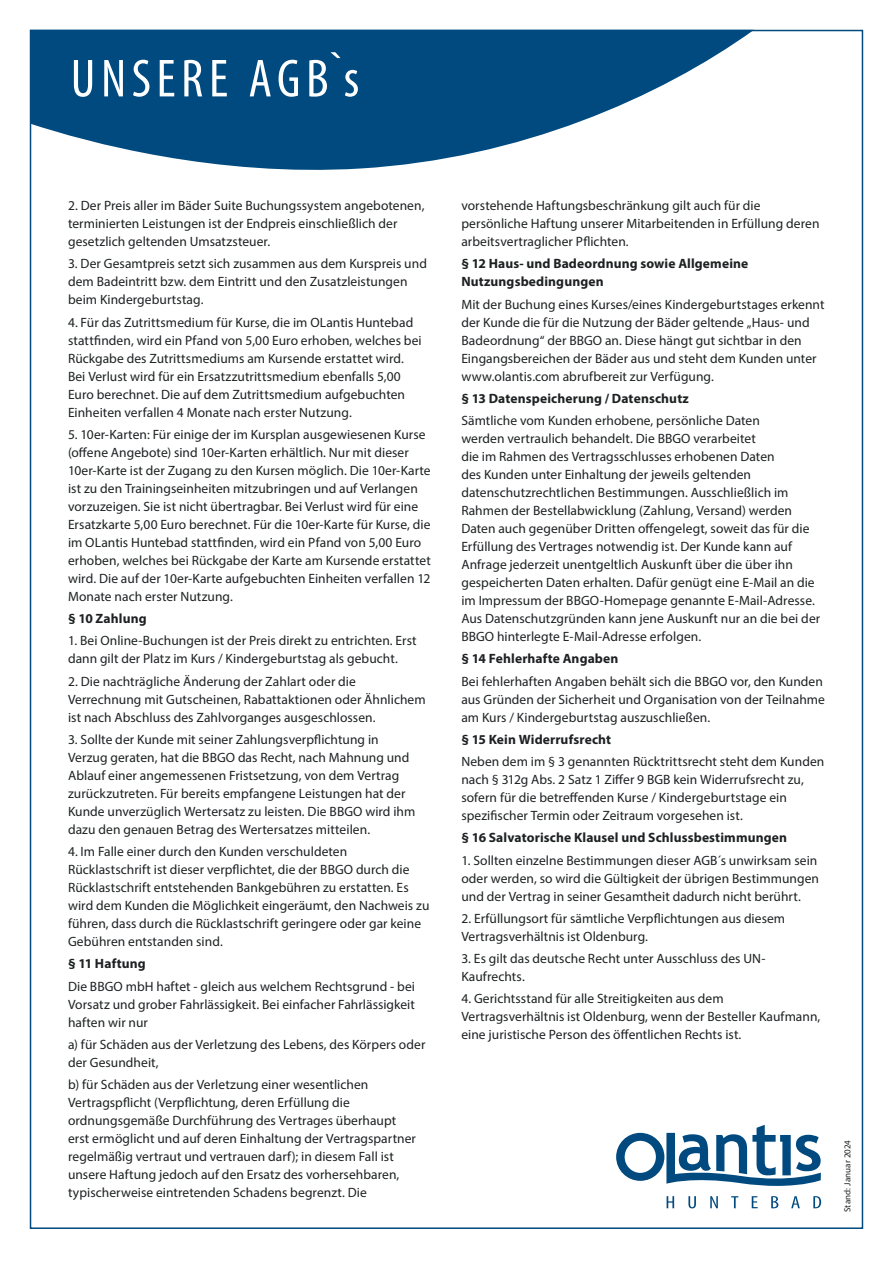
<style>
.page{position:relative;width:893px;height:1263px;background:#fff}
.page>*{position:absolute;margin:0;border:0;box-sizing:border-box;transform-origin:0 0}
.Überschrift{font:condensed 54px "Myriad Pro";letter-spacing:.1em;color:#fff}
.Body{font:13.5px/18px "Myriad Pro";letter-spacing:.005em;color:#1d2122}
.Body-2{font:700 13.5px/18px "Myriad Pro";letter-spacing:.01em;color:#1d2122}
.Body-3{font:9px "Myriad Pro";letter-spacing:.015em;color:#1d2122}
</style>
<div class="page">
<svg style="left:33px;top:33px;width:717px;height:137px;fill:#004a7f"></svg>
<svg style="left:616px;top:1125px;width:205px;height:61px"></svg>
<svg style="left:667px;top:1196px;width:7px;height:12px"></svg>
<svg style="left:688px;top:1196px;width:8px;height:12px"></svg>
<svg style="left:710px;top:1196px;width:8px;height:12px"></svg>
<svg style="left:731px;top:1196px;width:7px;height:12px"></svg>
<svg style="left:752px;top:1196px;width:6px;height:12px"></svg>
<svg style="left:771px;top:1196px;width:7px;height:12px"></svg>
<svg style="left:791px;top:1196px;width:9px;height:12px"></svg>
<svg style="left:813px;top:1196px;width:8px;height:12px"></svg>
<p class="Überschrift" style="left:71px;top:46px;width:290px">UNSERE AGB`s</p>
<p class="Body" style="left:68px;top:196px;width:358px">2. Der Preis aller im Bäder Suite Buchungssystem angebotenen, terminierten Leistungen ist der Endpreis einschließlich der gesetzlich geltenden Umsatzsteuer.</p>
<p class="Body" style="left:68px;top:254px;width:360px">3. Der Gesamtpreis setzt sich zusammen aus dem Kurspreis und dem Badeintritt bzw. dem Eintritt und den Zusatzleistungen beim Kindergeburtstag.</p>
<p class="Body" style="left:68px;top:313px;width:355px">4. Für das Zutrittsmedium für Kurse, die im OLantis Huntebad stattfinden, wird ein Pfand von 5,00 Euro erhoben, welches bei Rückgabe des Zutrittsmediums am Kursende erstattet wird.<br>Bei Verlust wird für ein Ersatzzutrittsmedium ebenfalls 5,00<br>Euro berechnet. Die auf dem Zutrittsmedium aufgebuchten Einheiten verfallen 4 Monate nach erster Nutzung.</p>
<p class="Body" style="left:68px;top:425px;width:364px">5. 10er-Karten: Für einige der im Kursplan ausgewiesenen Kurse (offene Angebote) sind 10er-Karten erhältlich. Nur mit dieser 10er-Karte ist der Zugang zu den Kursen möglich. Die 10er-Karte ist zu den Trainingseinheiten mitzubringen und auf Verlangen vorzuzeigen. Sie ist nicht übertragbar. Bei Verlust wird für eine Ersatzkarte 5,00 Euro berechnet. Für die 10er-Karte für Kurse, die im OLantis Huntebad stattfinden, wird ein Pfand von 5,00 Euro erhoben, welches bei Rückgabe der Karte am Kursende erstattet wird. Die auf der 10er-Karte aufgebuchten Einheiten verfallen 12<br>Monate nach erster Nutzung.</p>
<p class="Body-2" style="left:68px;top:609px;width:80px">§ 10 Zahlung</p>
<p class="Body" style="left:68px;top:631px;width:350px">1. Bei Online-Buchungen ist der Preis direkt zu entrichten. Erst dann gilt der Platz im Kurs / Kindergeburtstag als gebucht.</p>
<p class="Body" style="left:68px;top:672px;width:359px">2. Die nachträgliche Änderung der Zahlart oder die<br>Verrechnung mit Gutscheinen, Rabattaktionen oder Ähnlichem ist nach Abschluss des Zahlvorganges ausgeschlossen.</p>
<p class="Body" style="left:68px;top:730px;width:349px">3. Sollte der Kunde mit seiner Zahlungsverpflichtung in Verzug geraten, hat die BBGO das Recht, nach Mahnung und Ablauf einer angemessenen Fristsetzung, von dem Vertrag zurückzutreten. Für bereits empfangene Leistungen hat der Kunde unverzüglich Wertersatz zu leisten. Die BBGO wird ihm dazu den genauen Betrag des Wertersatzes mitteilen.</p>
<p class="Body" style="left:68px;top:842px;width:363px">4. Im Falle einer durch den Kunden verschuldeten Rücklastschrift ist dieser verpflichtet, die der BBGO durch die Rücklastschrift entstehenden Bankgebühren zu erstatten. Es wird dem Kunden die Möglichkeit eingeräumt, den Nachweis zu führen, dass durch die Rücklastschrift geringere oder gar keine Gebühren entstanden sind.</p>
<p class="Body-2" style="left:68px;top:954px;width:79px">§ 11 Haftung</p>
<p class="Body" style="left:68px;top:977px;width:349px;text-align:justify">Die BBGO mbH haftet - gleich aus welchem Rechtsgrund - bei Vorsatz und grober Fahrlässigkeit. Bei einfacher Fahrlässigkeit haften wir nur</p>
<p class="Body" style="left:68px;top:1035px;width:359px">a) für Schäden aus der Verletzung des Lebens, des Körpers oder der Gesundheit,</p>
<p class="Body" style="left:68px;top:1075px;width:349px">b) für Schäden aus der Verletzung einer wesentlichen Vertragspflicht (Verpflichtung, deren Erfüllung die ordnungsgemäße Durchführung des Vertrages überhaupt erst ermöglicht und auf deren Einhaltung der Vertragspartner regelmäßig vertraut und vertrauen darf); in diesem Fall ist unsere Haftung jedoch auf den Ersatz des vorhersehbaren, typischerweise eintretenden Schadens begrenzt. Die</p>
<p class="Body" style="left:461px;top:196px;width:360px">vorstehende Haftungsbeschränkung gilt auch für die persönliche Haftung unserer Mitarbeitenden in Erfüllung deren arbeitsvertraglicher Pflichten.</p>
<p class="Body-2" style="left:461px;top:254px;width:288px">§ 12 Haus- und Badeordnung sowie Allgemeine<br>Nutzungsbedingungen</p>
<p class="Body" style="left:461px;top:295px;width:365px">Mit der Buchung eines Kurses/eines Kindergeburtstages erkennt der Kunde die für die Nutzung der Bäder geltende „Haus- und Badeordnung“ der BBGO an. Diese hängt gut sichtbar in den Eingangsbereichen der Bäder aus und steht dem Kunden unter www.olantis.com abrufbereit zur Verfügung.</p>
<p class="Body-2" style="left:461px;top:389px;width:229px">§ 13 Datenspeicherung / Datenschutz</p>
<p class="Body" style="left:461px;top:411px;width:360px">Sämtliche vom Kunden erhobene, persönliche Daten<br>werden vertraulich behandelt. Die BBGO verarbeitet<br>die im Rahmen des Vertragsschlusses erhobenen Daten<br>des Kunden unter Einhaltung der jeweils geltenden datenschutzrechtlichen Bestimmungen. Ausschließlich im Rahmen der Bestellabwicklung (Zahlung, Versand) werden Daten auch gegenüber Dritten offengelegt, soweit das für die Erfüllung des Vertrages notwendig ist. Der Kunde kann auf Anfrage jederzeit unentgeltlich Auskunft über die über ihn gespeicherten Daten erhalten. Dafür genügt eine E-Mail an die im Impressum der BBGO-Homepage genannte E-Mail-Adresse.<br>Aus Datenschutzgründen kann jene Auskunft nur an die bei der BBGO hinterlegte E-Mail-Adresse erfolgen.</p>
<p class="Body-2" style="left:461px;top:649px;width:159px">§ 14 Fehlerhafte Angaben</p>
<p class="Body" style="left:461px;top:672px;width:365px">Bei fehlerhaften Angaben behält sich die BBGO vor, den Kunden aus Gründen der Sicherheit und Organisation von der Teilnahme am Kurs / Kindergeburtstag auszuschließen.</p>
<p class="Body-2" style="left:461px;top:730px;width:151px">§ 15 Kein Widerrufsrecht</p>
<p class="Body" style="left:461px;top:752px;width:364px">Neben dem im § 3 genannten Rücktrittsrecht steht dem Kunden nach § 312g Abs. 2 Satz 1 Ziffer 9 BGB kein Widerrufsrecht zu, sofern für die betreffenden Kurse / Kindergeburtstage ein spezifischer Termin oder Zeitraum vorgesehen ist.</p>
<p class="Body-2" style="left:461px;top:828px;width:327px">§ 16 Salvatorische Klausel und Schlussbestimmungen</p>
<p class="Body" style="left:461px;top:851px;width:359px">1. Sollten einzelne Bestimmungen dieser AGB´s unwirksam sein oder werden, so wird die Gültigkeit der übrigen Bestimmungen und der Vertrag in seiner Gesamtheit dadurch nicht berührt.</p>
<p class="Body" style="left:461px;top:909px;width:325px">2. Erfüllungsort für sämtliche Verpflichtungen aus diesem<br>Vertragsverhältnis ist Oldenburg.</p>
<p class="Body" style="left:461px;top:949px;width:306px">3. Es gilt das deutsche Recht unter Ausschluss des UN-<br>Kaufrechts.</p>
<p class="Body" style="left:461px;top:990px;width:360px">4. Gerichtsstand für alle Streitigkeiten aus dem<br>Vertragsverhältnis ist Oldenburg, wenn der Besteller Kaufmann, eine juristische Person des öffentlichen Rechts ist.</p>
<p class="Body-3" style="left:842px;top:1212px;width:74px;rotate:-90deg">Stand: Januar 2024</p>
</div>
